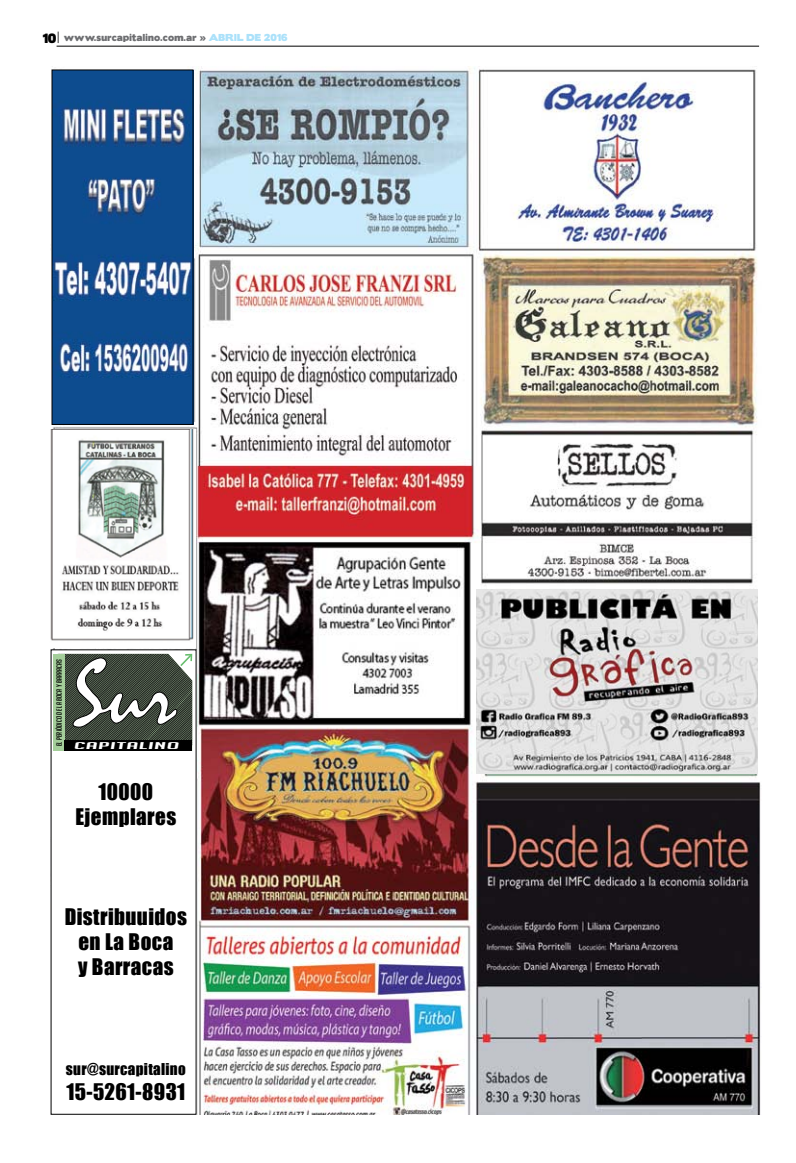
<style>
.page{position:relative;width:796px;height:1163px;background:#fff}
.page>*{position:absolute;margin:0;border:0;box-sizing:border-box;transform-origin:0 0}
.t1{font:21px/25px "Impact";letter-spacing:.02em;color:#000;text-align:center}
.t2{font:15px "Impact";letter-spacing:.02em;color:#000}
.t3{font:italic 9.6px "Big Noodle Titling";letter-spacing:.01em;color:#fff;scale:3.38 1}
.t4{font:9px "Boris Black Bloxx";letter-spacing:.025em;color:#6d6e71}
.t5{font:italic 7.5px "Big Noodle Titling";letter-spacing:.02em;color:#000;scale:1.04 1}
.s1{font-size:12px;color:#000}
.s2{font-family:"Serif";font-weight:900;font-size:12px;color:#000}
.s3{color:#abe1fa}
</style>
<div class="page">
<hr style="left:57px;top:46px;width:701px;height:1px;background:#000">
<img style="left:50px;top:67px;width:710px;height:1047px">
<img style="left:50px;top:429px;width:145px;height:218px">
<img style="left:54px;top:72px;width:137px;height:350px">
<div style="left:51px;top:649px;width:145px;height:465px;background:#fff"></div>
<img style="left:476px;top:589px;width:281px;height:184px">
<div style="left:54px;top:653px;width:11px;height:97px;background:#a4ce9a"></div>
<svg style="left:58px;top:648px;width:139px;height:102px"></svg>
<div style="left:65px;top:740px;width:127px;height:10px;background:#000"></div>
<p class="t4" style="left:43px;top:31px;width:246px"><span class="s1">10</span><span class="s2">|</span> www.surcapitalino.com.ar » <span class="s3">abril de 2016</span></p>
<p class="t5" style="left:55px;top:746px;width:85px;rotate:-90deg">EL PERIÓDICO DE LA BOCA Y BARRACAS</p>
<p class="t3" style="left:74px;top:740px;width:33px">CAPITALINO</p>
<p class="t1" style="left:75px;top:778px;width:102px">10000<br>Ejemplares</p>
<p class="t1" style="left:65px;top:903px;width:124px">Distribuuidos en La Boca<br>y Barracas</p>
<p class="t2" style="left:66px;top:1057px;width:121px">sur@surcapitalino</p>
<p class="t1" style="left:66px;top:1078px;width:120px">15-5261-8931</p>
</div>
